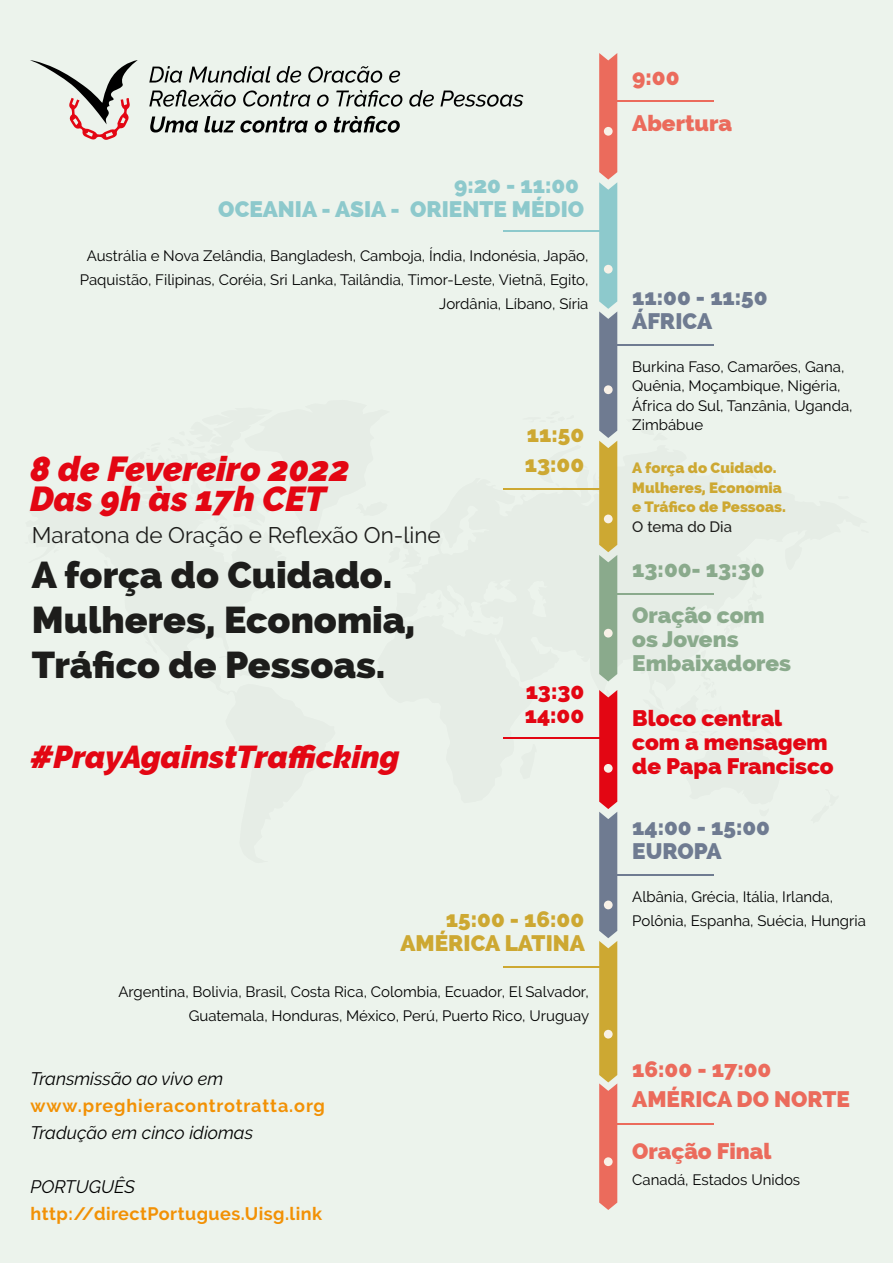
<style>
.page{position:relative;width:893px;height:1263px;background:#ecf3ec}
.page>*{position:absolute;margin:0;border:0;box-sizing:border-box;transform-origin:0 0}
.t1{font:800 37.5px/45px "Raleway";color:#1d1d1b}
.t2{font:italic 900 34.5px/30px "Raleway";color:#e30613}
.t3{font:italic 900 31.5px "Raleway";color:#e30613}
.t4{font:800 22.5px/24px "Raleway";color:#e30613}
.t5{font:800 22.5px/30px "Raleway";color:#eb6b5c}
.t6{font:800 22.5px/24px "Raleway";color:#8aaa8c}
.t7{font:800 22.5px/24px "Raleway";color:#8dc9cc;text-align:right}
.t8{font:800 22.5px/30px "Raleway";color:#cda832}
.t9{font:800 22.5px/24px "Raleway";color:#6f7b91}
.t10{font:22.5px "Raleway";color:#1d1d1b}
.t11{font:italic 18px "Raleway";color:#000}
.t12{font:700 18px "Raleway";letter-spacing:.025em;color:#f29105}
.t13{font:700 18px "Raleway";letter-spacing:.05em;color:#f29105}
.t14{font:15px/24px "Raleway";color:#000}
.t15{font:800 15px/19.5px "Raleway";color:#cda832}
.t16{font:500 15px "Raleway";color:#1d1d1b}
</style>
<div class="page">
<hr style="left:608px;top:593px;width:105px;height:2px;background:#8aaa8c">
<hr style="left:503px;top:488px;width:105px;height:2px;background:#cda832">
<hr style="left:608px;top:344px;width:105px;height:2px;background:#6f7b91">
<hr style="left:503px;top:230px;width:105px;height:1px;background:#8dc9cc">
<hr style="left:608px;top:100px;width:105px;height:2px;background:#eb6b5c">
<svg style="left:599px;top:53px;width:18px;height:628px;background:#aba28a"></svg>
<div style="left:604px;top:127px;width:9px;height:9px;background:#f8f1e7;border-radius:50%"></div>
<hr style="left:503px;top:966px;width:105px;height:1px;background:#cda832">
<hr style="left:608px;top:874px;width:105px;height:2px;background:#6f7b91">
<hr style="left:503px;top:737px;width:105px;height:2px;background:#e30613">
<hr style="left:608px;top:1123px;width:105px;height:2px;background:#eb6b5c">
<svg style="left:599px;top:690px;width:18px;height:520px;background:#c7775d"></svg>
<div style="left:604px;top:1157px;width:9px;height:9px;background:#f8f1e7;border-radius:50%"></div>
<svg style="left:149px;top:66px;width:33px;height:17px"></svg>
<svg style="left:189px;top:66px;width:82px;height:17px"></svg>
<svg style="left:277px;top:66px;width:24px;height:17px"></svg>
<svg style="left:308px;top:66px;width:74px;height:17px"></svg>
<svg style="left:389px;top:71px;width:11px;height:12px"></svg>
<svg style="left:149px;top:90px;width:87px;height:17px"></svg>
<svg style="left:243px;top:90px;width:67px;height:17px"></svg>
<svg style="left:317px;top:95px;width:12px;height:12px"></svg>
<svg style="left:336px;top:90px;width:66px;height:17px"></svg>
<svg style="left:409px;top:90px;width:25px;height:17px"></svg>
<svg style="left:440px;top:91px;width:83px;height:16px"></svg>
<svg style="left:150px;top:116px;width:48px;height:17px"></svg>
<svg style="left:204px;top:116px;width:104px;height:17px"></svg>
<svg style="left:315px;top:120px;width:12px;height:13px"></svg>
<svg style="left:334px;top:116px;width:66px;height:17px"></svg>
<svg style="left:30px;top:60px;width:108px;height:80px"></svg>
<h3 class="t7" style="left:218px;top:173px;width:367px">9:20 - 11:00<br>OCEANIA - ASIA - ORIENTE MÉDIO</h3>
<p class="t14" style="left:80px;top:243px;width:510px;text-align:right">Austrália e Nova Zelândia, Bangladesh, Camboja, Índia, Indonésia, Japão,<br>Paquistão, Filipinas, Coréia, Sri Lanka, Tailândia, Timor-Leste, Vietnã, Egito,<br>Jordânia, Líbano, Síria</p>
<h2 class="t2" style="left:30px;top:453px;width:321px">8 de Fevereiro 2022<br>Das 9h às 17h CET</h2>
<h3 class="t10" style="left:32px;top:522px;width:410px">Maratona de Oração e Reflexão On-line</h3>
<h1 class="t1" style="left:32px;top:553px;width:385px">A força do Cuidado.<br>Mulheres, Economia,<br>Tráfico de Pessoas.</h1>
<h3 class="t3" style="left:31px;top:739px;width:370px">#PrayAgainstTrafficking</h3>
<h3 class="t8" style="left:525px;top:419px;width:61px">11:50<br>13:00</h3>
<h3 class="t4" style="left:525px;top:679px;width:61px">13:30<br>14:00</h3>
<h3 class="t8" style="left:400px;top:907px;width:186px;line-height:24px;text-align:right">15:00 - 16:00<br>AMÉRICA LATINA</h3>
<p class="t14" style="left:118px;top:979px;width:472px;text-align:right">Argentina, Bolivia, Brasil, Costa Rica, Colombia, Ecuador, El Salvador,<br>Guatemala, Honduras, México, Perú, Puerto Rico, Uruguay</p>
<p class="t11" style="left:31px;top:1068px;width:194px">Transmissão ao vivo em</p>
<p class="t13" style="left:31px;top:1095px;width:296px">www.preghieracontrotratta.org</p>
<p class="t11" style="left:31px;top:1122px;width:224px">Tradução em cinco idiomas</p>
<p class="t11" style="left:31px;top:1176px;width:106px">PORTUGUÊS</p>
<p class="t12" style="left:31px;top:1203px;width:293px">http://directPortugues.Uisg.link</p>
<h3 class="t5" style="left:632px;top:62px;width:49px">9:00</h3>
<h3 class="t5" style="left:632px;top:108px;width:101px">Abertura</h3>
<h3 class="t9" style="left:632px;top:285px;width:137px">11:00 - 11:50<br>ÁFRICA</h3>
<p class="t14" style="left:632px;top:357px;width:222px;line-height:19.5px">Burkina Faso, Camarões, Gana,<br>Quênia, Moçambique, Nigéria,<br>África do Sul, Tanzânia, Uganda,<br>Zimbábue</p>
<p class="t15" style="left:632px;top:458px;width:155px">A força do Cuidado.<br>Mulheres, Economia e Tráfico de Pessoas.</p>
<p class="t16" style="left:632px;top:517px;width:101px">O tema do Dia</p>
<h3 class="t6" style="left:632px;top:557px;width:134px">13:00- 13:30</h3>
<h3 class="t6" style="left:632px;top:603px;width:160px">Oração com os Jovens<br>Embaixadores</h3>
<h3 class="t4" style="left:632px;top:706px;width:203px">Bloco central com a mensagem de Papa Francisco</h3>
<h3 class="t9" style="left:632px;top:815px;width:139px">14:00 - 15:00<br>EUROPA</h3>
<p class="t14" style="left:632px;top:885px;width:235px">Albânia, Grécia, Itália, Irlanda,<br>Polônia, Espanha, Suécia, Hungria</p>
<h3 class="t5" style="left:632px;top:1054px;width:219px">16:00 - 17:00<br>AMÉRICA DO NORTE</h3>
<h3 class="t5" style="left:632px;top:1136px;width:141px">Oração Final</h3>
<p class="t14" style="left:632px;top:1168px;width:169px">Canadá, Estados Unidos</p>
</div>
